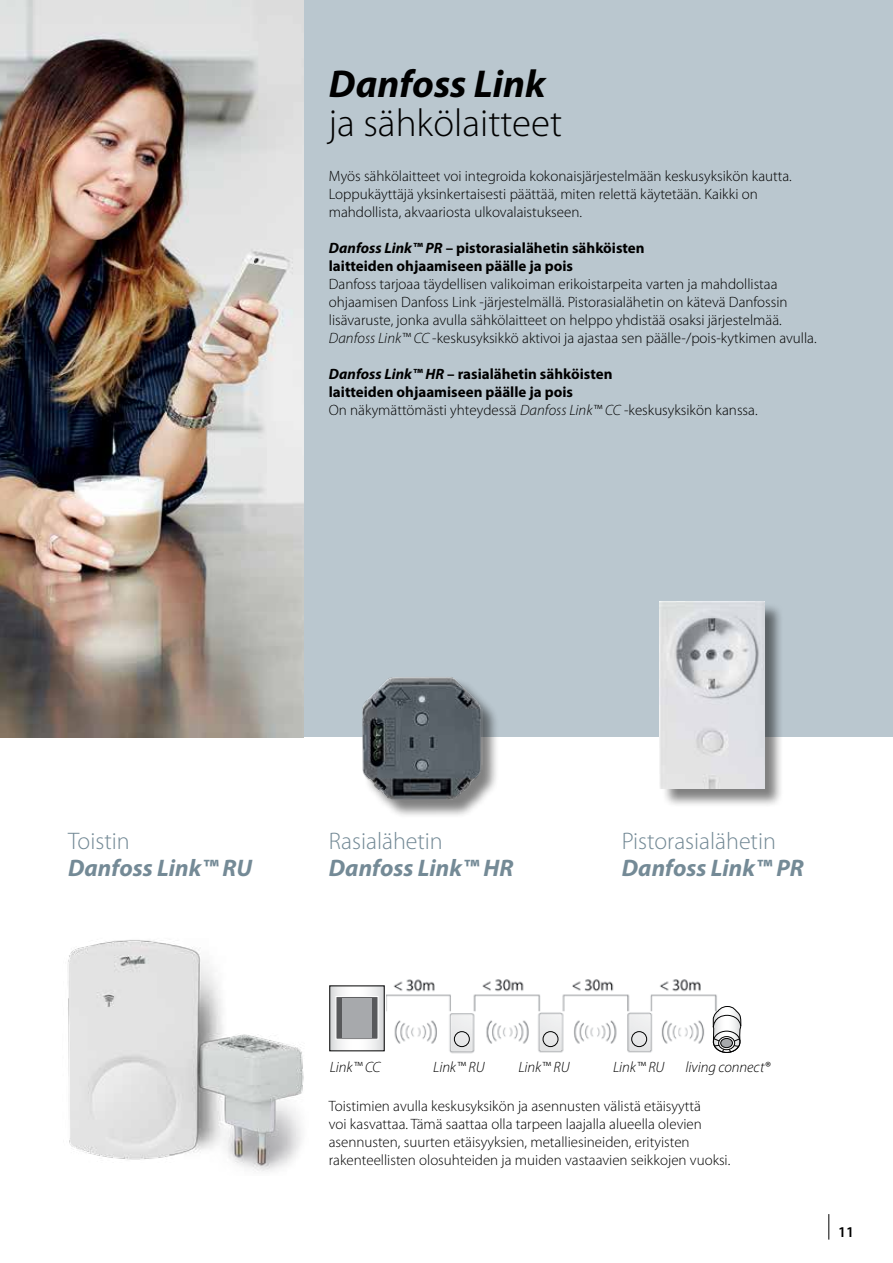
<style>
.page{position:relative;width:893px;height:1263px;background:#fff}
.page>*{position:absolute;margin:0;border:0;box-sizing:border-box;transform-origin:0 0}
.t1{font:300 39px "Myriad Pro";color:#000}
.t2{font:italic 700 39px "Myriad Pro";color:#000}
.t3{font:italic 700 24px "Myriad Pro";color:#748a96}
.t4{font:300 24px "Myriad Pro";color:#748a96}
.t5{font:300 15px/18px "Myriad Pro";color:#000}
.t6{font:700 15px/18px "Myriad Pro";color:#000}
.t7{font:italic 300 15px "Myriad Pro";letter-spacing:-.01em;color:#000}
.t8{font:600 15px "Myriad Pro";color:#000}
.s1{font-style:italic}
.s2{font-weight:300}
.s3{font-weight:300;font-style:italic}
</style>
<div class="page">
<div style="left:303px;top:0;width:590px;height:737px;background:#bac7cf"></div>
<img style="left:0;top:0;width:303px;height:737px">
<div style="left:363px;top:679px;width:137px;height:139px;background:#000;opacity:.5"></div>
<img style="left:362px;top:677px;width:121px;height:124px">
<div style="left:661px;top:603px;width:123px;height:206px;background:#000;opacity:.5"></div>
<img style="left:660px;top:601px;width:104px;height:188px">
<img style="left:68px;top:940px;width:236px;height:232px">
<img style="left:387px;top:979px;width:330px;height:75px">
<svg style="left:713px;top:1006px;width:28px;height:48px"></svg>
<div style="left:454px;top:1031px;width:15px;height:16px;border:1px solid #000;border-radius:50%"></div>
<div style="left:543px;top:1031px;width:15px;height:16px;border:1px solid #000;border-radius:50%"></div>
<div style="left:631px;top:1031px;width:16px;height:16px;border:1px solid #000;border-radius:50%"></div>
<svg style="left:332px;top:988px;width:50px;height:61px"></svg>
<div style="left:336px;top:996px;width:42px;height:43px;background:#58595b"></div>
<div style="left:342px;top:998px;width:30px;height:40px;background:#a7a9ac"></div>
<svg style="left:828px;top:1214px;width:1px;height:25px"></svg>
<h1 class="t2" style="left:329px;top:59px;width:218px">Danfoss Link</h1>
<h1 class="t1" style="left:329px;top:102px;width:235px">ja sähkölaitteet</h1>
<p class="t5" style="left:329px;top:168px;width:465px">Myös sähkölaitteet voi integroida kokonaisjärjestelmään keskusyksikön kautta.<br>Loppukäyttäjä yksinkertaisesti päättää, miten relettä käytetään. Kaikki on mahdollista, akvaariosta ulkovalaistukseen.</p>
<p class="t6" style="left:329px;top:239px;width:317px"><span class="s1">Danfoss Link™ PR</span> – pistorasialähetin sähköisten laitteiden ohjaamiseen päälle ja pois</p>
<p class="t5" style="left:329px;top:276px;width:489px">Danfoss tarjoaa täydellisen valikoiman erikoistarpeita varten ja mahdollistaa ohjaamisen Danfoss Link -järjestelmällä. Pistorasialähetin on kätevä Danfossin lisävaruste, jonka avulla sähkölaitteet on helppo yhdistää osaksi järjestelmää.<br><span class="s1">Danfoss Link™ CC</span> -keskusyksikkö aktivoi ja ajastaa sen päälle-/pois-kytkimen avulla.</p>
<p class="t6" style="left:329px;top:365px;width:430px"><span class="s1">Danfoss Link™ HR</span> – rasialähetin sähköisten<br>laitteiden ohjaamiseen päälle ja pois<br><span class="s2">On näkymättömästi yhteydessä</span> <span class="s3">Danfoss Link™ CC</span> <span class="s2">-keskusyksikön kanssa.</span></p>
<h2 class="t4" style="left:68px;top:828px;width:63px">Toistin</h2>
<h2 class="t3" style="left:68px;top:853px;width:186px">Danfoss Link™ RU</h2>
<h2 class="t4" style="left:329px;top:828px;width:115px">Rasialähetin</h2>
<h2 class="t3" style="left:329px;top:853px;width:186px">Danfoss Link™ HR</h2>
<h2 class="t4" style="left:622px;top:828px;width:156px">Pistorasialähetin</h2>
<h2 class="t3" style="left:622px;top:853px;width:184px">Danfoss Link™ PR</h2>
<p class="t7" style="left:330px;top:1059px;width:52px">Link™ CC</p>
<p class="t7" style="left:433px;top:1059px;width:53px">Link™ RU</p>
<p class="t7" style="left:518px;top:1059px;width:53px">Link™ RU</p>
<p class="t7" style="left:613px;top:1059px;width:53px">Link™ RU</p>
<p class="t7" style="left:685px;top:1059px;width:86px">living connect®</p>
<p class="t5" style="left:329px;top:1097px;width:403px">Toistimien avulla keskusyksikön ja asennusten välistä etäisyyttä<br>voi kasvattaa. Tämä saattaa olla tarpeen laajalla alueella olevien asennusten, suurten etäisyyksien, metalliesineiden, erityisten rakenteellisten olosuhteiden ja muiden vastaavien seikkojen vuoksi.</p>
<p class="t8" style="left:838px;top:1224px;width:18px">11</p>
</div>
